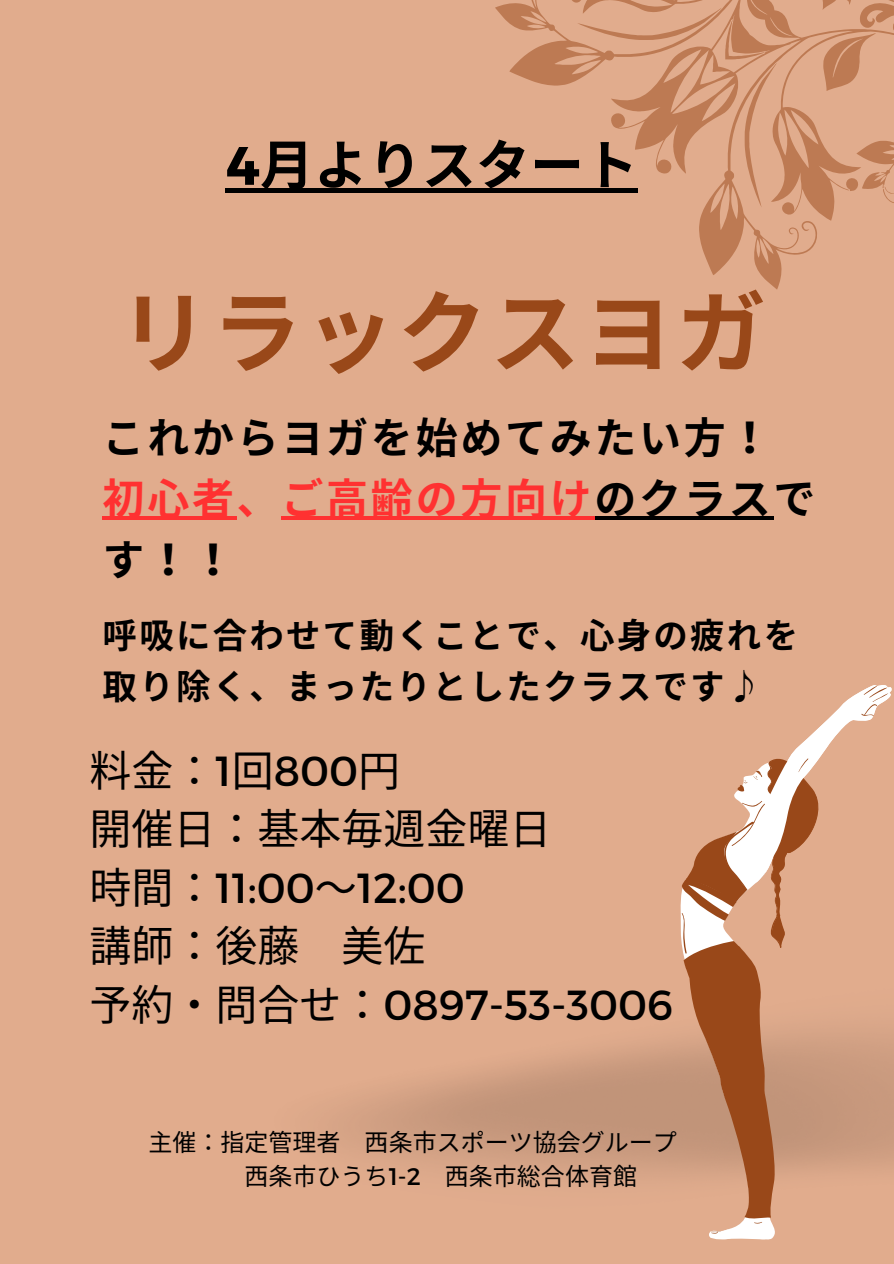
<style>
.page{position:relative;width:894px;height:1264px;background:#fff}
.page>*{position:absolute;margin:0;border:0;box-sizing:border-box;transform-origin:0 0}
.t1{font:700 90px "Noto Sans CJ Ksc";letter-spacing:.03em;color:#994819}
.t2{font:700 54px "Noto Sans CJ Ksc";color:#000}
.t3{font:42px/58.5px "Noto Sans CJ Ksc";color:#000}
.t4{font:700 42px/60.8px "Noto Sans CJ Ksc";letter-spacing:.065em;color:#000}
.t5{font:700 34.5px/50.7px "Noto Sans CJ Ksc";letter-spacing:.065em;color:#000}
.t6{font:24px "Noto Sans CJ Ksc";color:#000}
.s1{font-family:"Montserrat"}
.s2{color:#ff3131}
</style>
<div class="page">
<div style="left:0;top:0;width:893px;height:1263px;background:#e1ac8d"></div>
<svg style="left:681px;top:685px;width:212px;height:555px"></svg>
<svg style="left:495px;top:0;width:398px;height:289px"></svg>
<div style="left:225px;top:188px;width:413px;height:5px;background:#000"></div>
<hr style="left:103px;top:516px;width:134px;height:3px;background:#ff3131">
<hr style="left:281px;top:516px;width:313px;height:3px;background:#ff3131">
<hr style="left:594px;top:516px;width:179px;height:3px;background:#000">
<h2 class="t2" style="left:225px;top:122px;width:414px"><span class="s1">4</span>月よりスタート</h2>
<p class="t1" style="left:119px;top:261px;width:648px">リラックスヨガ</p>
<h5 class="t4" style="left:103px;top:405px;width:714px">これからヨガを始めてみたい方！<br><span class="s2">初心者、ご高齢の方向け</span>のクラスです！ ！</h5>
<p class="t5" style="left:103px;top:608px;width:697px">呼吸に合わせて動くことで、心身の疲れを取り除く、まったりとしたクラスです♪</p>
<h4 class="t3" style="left:89px;top:739px;width:585px">料金： <span class="s1">1</span>回<span class="s1">800</span>円<br>開催日： 基本毎週金曜日<br>時間： <span class="s1">11:00</span>～<span class="s1">12:00<br></span>講師： 後藤 美佐<br>予約・問合せ： <span class="s1">0897-53-3006</span></h4>
<h1 class="t6" style="left:148px;top:1122px;width:529px">主催： 指定管理者 西条市スポーツ協会グループ</h1>
<h3 class="t6" style="left:244px;top:1156px;width:392px">西条市ひうち<span class="s1">1-2</span> 西条市総合体育館</h3>
</div>
